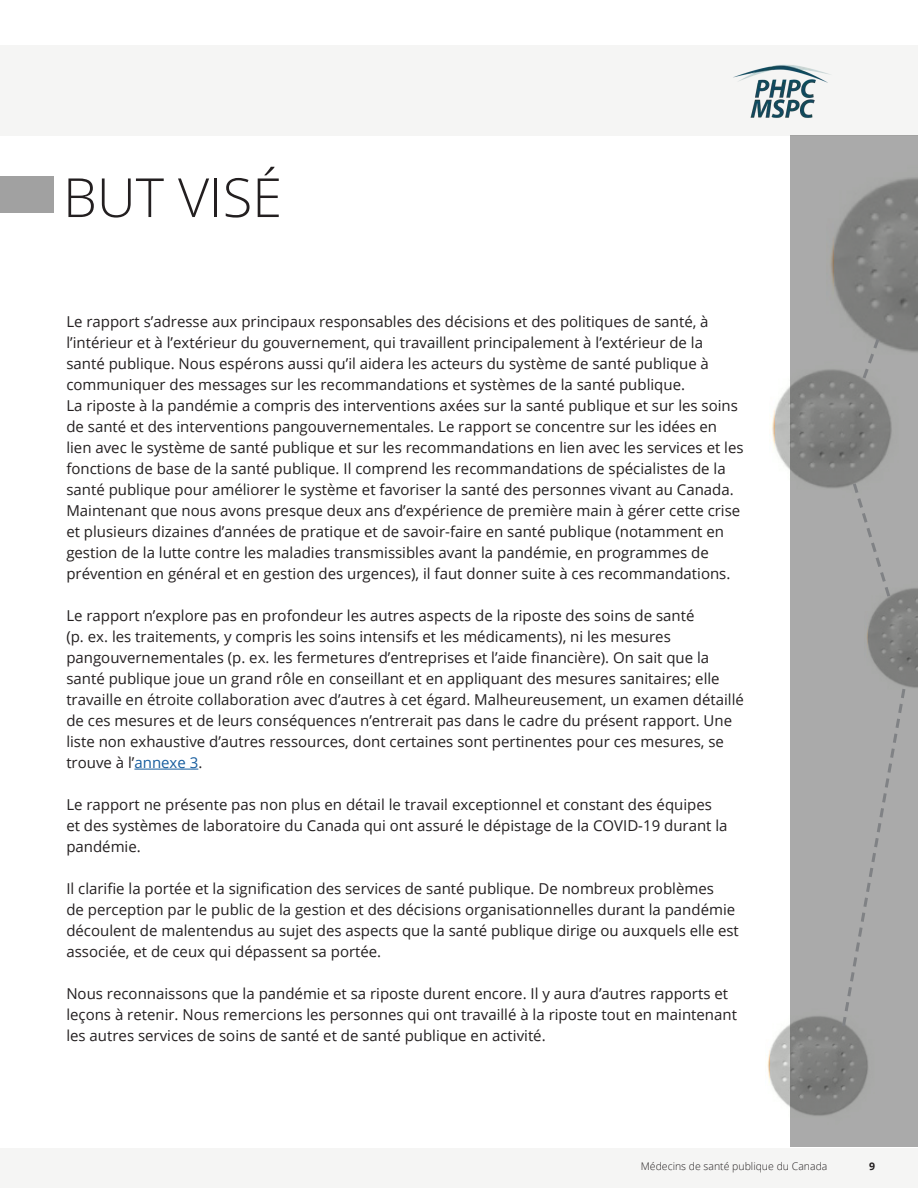
<style>
.page{position:relative;width:918px;height:1188px;background:#fff}
.page>*{position:absolute;margin:0;border:0;box-sizing:border-box;transform-origin:0 0}
.Heading_1___36pt{font:300 54px "Open Sans";color:#231f20}
.Body___10pt{font:15px/21px "Open Sans";color:#231f20}
.t1{font:300 10.5px "Open Sans";color:#231f20}
.t2{font:700 10.5px "Open Sans";color:#231f20}
.s1{color:#175d9e}
</style>
<div class="page">
<div style="left:0;top:45px;width:918px;height:91px;background:#f5f5f4"></div>
<div style="left:0;top:1148px;width:918px;height:40px;background:#f5f5f4"></div>
<img style="left:733px;top:64px;width:98px;height:54px">
<hr style="left:134px;top:769px;width:64px;height:1px;background:#175d9e">
<div style="left:0;top:176px;width:54px;height:37px;background:#a1a1a1"></div>
<img style="left:767px;top:1050px;width:3px;height:33px">
<svg style="left:770px;top:1024px;width:20px;height:83px;fill:#bdbebc"></svg>
<img style="left:772px;top:409px;width:3px;height:40px">
<svg style="left:775px;top:386px;width:15px;height:84px"></svg>
<svg style="left:790px;top:135px;width:128px;height:1012px;background:#9c9c9b"></svg>
<svg style="left:860px;top:335px;width:22px;height:47px"></svg>
<div style="left:851px;top:480px;width:42px;height:120px;background:#aaa"></div>
<div style="left:840px;top:686px;width:67px;height:343px;background:#aaa"></div>
<p class="Heading_1___36pt" style="left:63px;top:160px;width:221px">BUT VISÉ</p>
<p class="Body___10pt" style="left:66px;top:311px;width:644px">Le rapport s’adresse aux principaux responsables des décisions et des politiques de santé, à l’intérieur et à l’extérieur du gouvernement, qui travaillent principalement à l’extérieur de la santé publique. Nous espérons aussi qu’il aidera les acteurs du système de santé publique à communiquer des messages sur les recommandations et systèmes de la santé publique.</p>
<p class="Body___10pt" style="left:66px;top:395px;width:679px">La riposte à la pandémie a compris des interventions axées sur la santé publique et sur les soins de santé et des interventions pangouvernementales. Le rapport se concentre sur les idées en lien avec le système de santé publique et sur les recommandations en lien avec les services et les fonctions de base de la santé publique. Il comprend les recommandations de spécialistes de la santé publique pour améliorer le système et favoriser la santé des personnes vivant au Canada.<br>Maintenant que nous avons presque deux ans d’expérience de première main à gérer cette crise et plusieurs dizaines d’années de pratique et de savoir-faire en santé publique (notamment en gestion de la lutte contre les maladies transmissibles avant la pandémie, en programmes de prévention en général et en gestion des urgences), il faut donner suite à ces recommandations.</p>
<p class="Body___10pt" style="left:66px;top:605px;width:679px">Le rapport n’explore pas en profondeur les autres aspects de la riposte des soins de santé<br>(p. ex. les traitements, y compris les soins intensifs et les médicaments), ni les mesures pangouvernementales (p. ex. les fermetures d’entreprises et l’aide financière). On sait que la santé publique joue un grand rôle en conseillant et en appliquant des mesures sanitaires; elle travaille en étroite collaboration avec d’autres à cet égard. Malheureusement, un examen détaillé de ces mesures et de leurs conséquences n’entrerait pas dans le cadre du présent rapport. Une liste non exhaustive d’autres ressources, dont certaines sont pertinentes pour ces mesures, se trouve à l’<span class="s1">annexe 3</span>.</p>
<p class="Body___10pt" style="left:66px;top:794px;width:663px">Le rapport ne présente pas non plus en détail le travail exceptionnel et constant des équipes et des systèmes de laboratoire du Canada qui ont assuré le dépistage de la COVID-19 durant la pandémie.</p>
<p class="Body___10pt" style="left:66px;top:878px;width:674px">Il clarifie la portée et la signification des services de santé publique. De nombreux problèmes<br>de perception par le public de la gestion et des décisions organisationnelles durant la pandémie découlent de malentendus au sujet des aspects que la santé publique dirige ou auxquels elle est associée, et de ceux qui dépassent sa portée.</p>
<p class="Body___10pt" style="left:66px;top:983px;width:672px">Nous reconnaissons que la pandémie et sa riposte durent encore. Il y aura d’autres rapports et leçons à retenir. Nous remercions les personnes qui ont travaillé à la riposte tout en maintenant les autres services de soins de santé et de santé publique en activité.</p>
<p class="t1" style="left:641px;top:1159px;width:188px">Médecins de santé publique du Canada</p>
<p class="t2" style="left:869px;top:1159px;width:7px">9</p>
</div>
